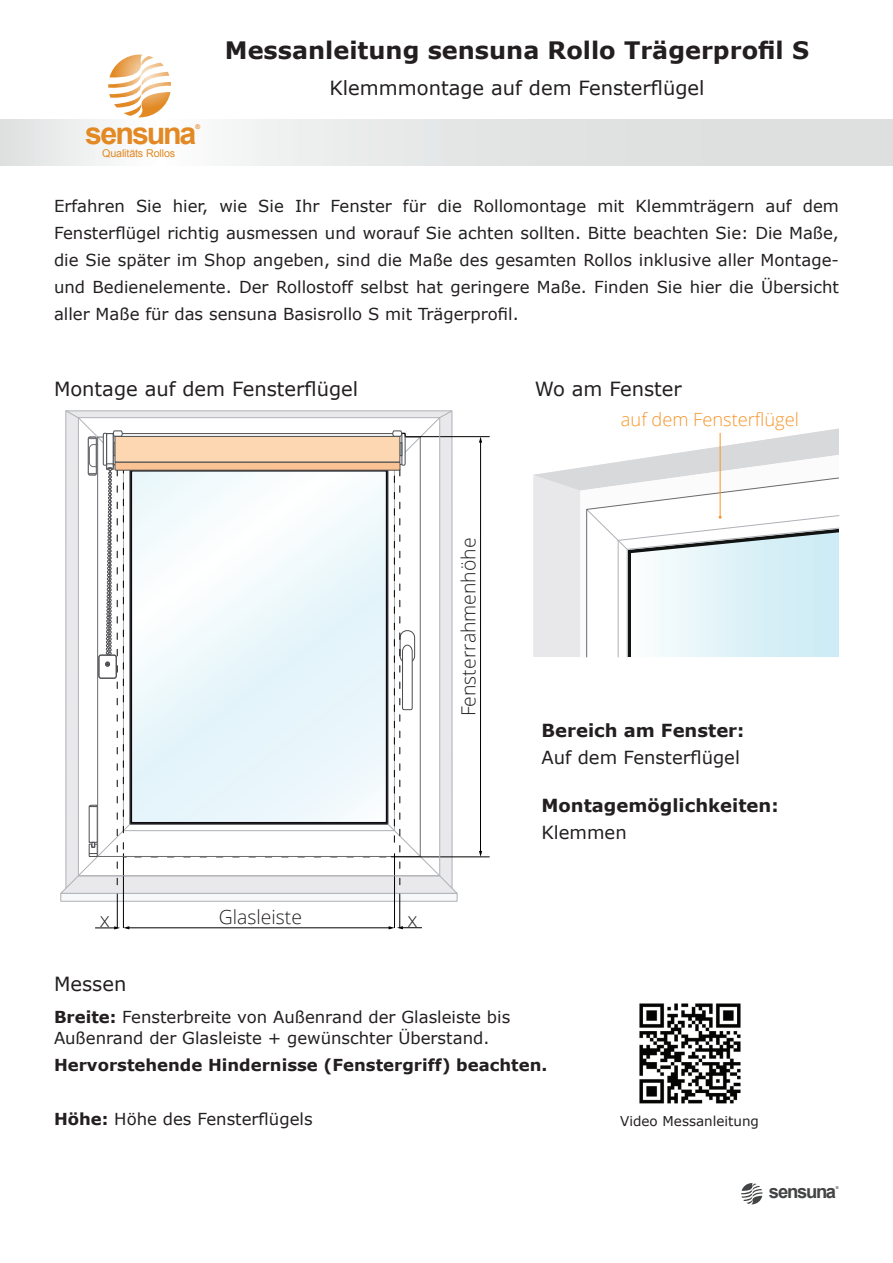
<style>
.page{position:relative;width:893px;height:1263px;background:#fff}
.page>*{position:absolute;margin:0;border:0;box-sizing:border-box;transform-origin:0 0}
.t1{font:700 30.45px "Arial";letter-spacing:-.07em;color:#e28924}
.t2{font:700 24px "Verdana";color:#231f20}
.t3{font:300 20.25px "Open Sans";color:#231f20}
.t4{font:19.5px "Verdana";color:#231f20}
.t5{font:300 19.35px "Open Sans";color:#231f20}
.t6{font:700 18.45px "Arial";letter-spacing:-.07em;color:#434445}
.t7{font:300 18.15px "Open Sans";color:#f79427}
.t8{font:700 18px "Verdana";color:#231f20}
.t9{font:18px "Verdana";color:#231f20}
.t10{font:16.5px/27px "Verdana";color:#231f20;text-align:justify}
.t11{font:700 16.5px "Verdana";color:#231f20}
.t12{font:13.5px "Verdana";color:#231f20}
.t13{font:10.8px "Arial";letter-spacing:-.02em;color:#e28924}
.t14{font:700 6.45px "Arial";color:#e28924}
.t15{font:700 3.9px "Arial";color:#434445}
.s1{font-weight:700}
</style>
<div class="page">
<svg style="left:0;top:119px;width:893px;height:47px"></svg>
<svg style="left:108px;top:69px;width:59px;height:48px"></svg>
<svg style="left:113px;top:40px;width:68px;height:68px"></svg>
<svg style="left:741px;top:1183px;width:21px;height:21px"></svg>
<div style="left:533px;top:490px;width:47px;height:167px;background:#e8e7ea"></div>
<svg style="left:533px;top:428px;width:306px;height:62px"></svg>
<svg style="left:580px;top:455px;width:259px;height:36px;fill:#d8d9da"></svg>
<svg style="left:586px;top:477px;width:253px;height:32px"></svg>
<hr style="left:720px;top:433px;width:1px;height:84px;background:#f79427">
<svg style="left:586px;top:509px;width:253px;height:148px"></svg>
<div style="left:61px;top:893px;width:396px;height:8px;background:#f7f8f9"></div>
<div style="left:61px;top:893px;width:396px;height:8px;border:1px solid #aeb1b5"></div>
<hr style="left:123px;top:857px;width:1px;height:71px;background:#000">
<hr style="left:394px;top:857px;width:1px;height:71px;background:#000">
<hr style="left:128px;top:927px;width:261px;height:1px;background:#000">
<svg style="left:479px;top:851px;width:3px;height:6px"></svg>
<hr style="left:394px;top:436px;width:95px;height:1px;background:#000">
<hr style="left:395px;top:857px;width:94px;height:1px;background:#000">
<hr style="left:480px;top:441px;width:1px;height:411px;background:#000">
<svg style="left:479px;top:437px;width:3px;height:6px"></svg>
<hr style="left:399px;top:894px;width:1px;height:34px;background:#000">
<svg style="left:389px;top:926px;width:33px;height:3px"></svg>
<hr style="left:117px;top:894px;width:1px;height:34px;background:#000">
<svg style="left:60px;top:410px;width:398px;height:484px"></svg>
<img style="left:639px;top:1003px;width:102px;height:101px">
<svg style="left:95px;top:916px;width:34px;height:13px"></svg>
<p class="t14" style="left:195px;top:122px;width:6px">®</p>
<h1 class="t1" style="left:85px;top:113px;width:113px">sensuna</h1>
<p class="t13" style="left:102px;top:146px;width:74px">Qualitäts Rollos</p>
<h2 class="t2" style="left:225px;top:33px;width:586px">Messanleitung sensuna Rollo Trägerprofil S</h2>
<p class="t4" style="left:329px;top:74px;width:377px">Klemmmontage auf dem Fensterflügel</p>
<p class="t10" style="left:54px;top:193px;width:786px">Erfahren Sie hier, wie Sie Ihr Fenster für die Rollomontage mit Klemmträgern auf dem Fensterflügel richtig ausmessen und worauf Sie achten sollten. Bitte beachten Sie: Die Maße, die Sie später im Shop angeben, sind die Maße des gesamten Rollos inklusive aller Montage&shy;und Bedienelemente. Der Rollostoff selbst hat geringere Maße. Finden Sie hier die Übersicht aller Maße für das sensuna Basisrollo S mit Trägerprofil.</p>
<p class="t4" style="left:54px;top:375px;width:306px">Montage auf dem Fensterflügel</p>
<p class="t4" style="left:535px;top:375px;width:149px">Wo am Fenster</p>
<p class="t5" style="left:455px;top:716px;width:180px;rotate:-90deg">Fensterrahmenhöhe</p>
<p class="t5" style="left:219px;top:903px;width:85px">Glasleiste</p>
<p class="t3" style="left:407px;top:905px;width:12px">x</p>
<p class="t7" style="left:621px;top:407px;width:179px">auf dem Fensterflügel</p>
<p class="t8" style="left:541px;top:717px;width:204px">Bereich am Fenster:</p>
<p class="t9" style="left:541px;top:745px;width:200px">Auf dem Fensterflügel</p>
<p class="t8" style="left:541px;top:793px;width:239px">Montagemöglichkeiten:</p>
<p class="t9" style="left:541px;top:820px;width:87px">Klemmen</p>
<p class="t4" style="left:54px;top:971px;width:74px">Messen</p>
<p class="t10" style="left:54px;top:1006px;width:458px;line-height:21px"><span class="s1">Breite:</span> Fensterbreite von Außenrand der Glasleiste bis<br>Außenrand der Glasleiste + gewünschter Überstand.</p>
<p class="t11" style="left:54px;top:1053px;width:495px">Hervorstehende Hindernisse (Fenstergriff) beachten.</p>
<p class="t10" style="left:54px;top:1105px;width:260px"><span class="s1">Höhe:</span> Höhe des Fensterflügels</p>
<p class="t12" style="left:620px;top:1112px;width:140px">Video Messanleitung</p>
<p class="t15" style="left:836px;top:1185px;width:4px">®</p>
<p class="t6" style="left:769px;top:1179px;width:69px">sensuna</p>
</div>
